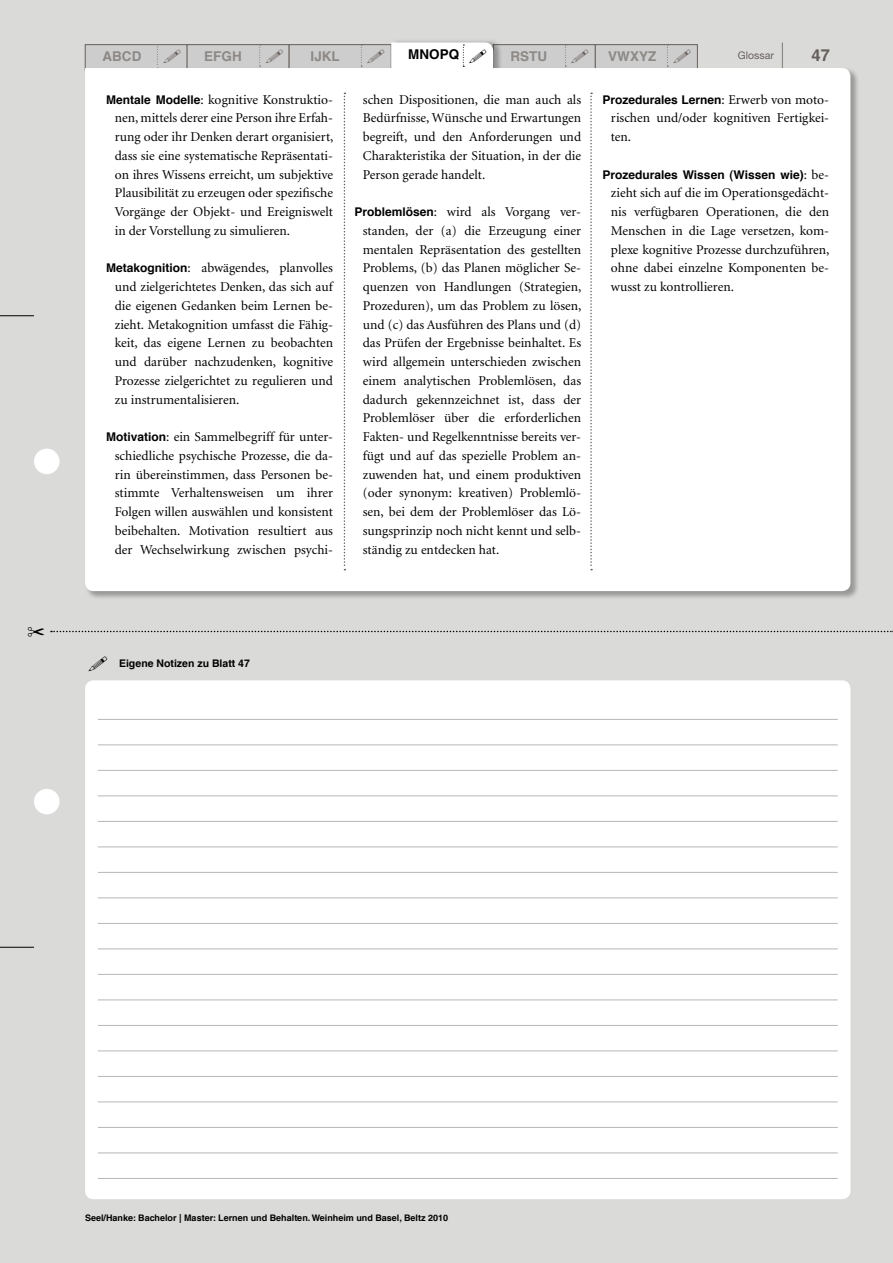
<style>
.page{position:relative;width:893px;height:1263px;background:#dadad9}
.page>*{position:absolute;margin:0;border:0;box-sizing:border-box;transform-origin:0 0}
.t1{font:700 16.5px "Helvetica LT Com";color:#66605c}
.t2{font:13.5px/18.8px "Minion";color:#000;text-align:justify}
.t3{font:700 13.5px "Helvetica LT Com";color:#8c8986}
.t4{font:700 13.5px "Helvetica LT Com";color:#000}
.t5{font:700 12px "Helvetica";color:#000}
.t6{font:700 10.5px "Helvetica LT Com";color:#000}
.t7{font:10.5px "Helvetica Neue";color:#66605c}
.t8{font:700 9px "Helvetica LT Com";color:#000}
.s1{font-family:"Helvetica";font-weight:700;font-size:12px}
.s2{font-family:"Minion";font-weight:400;font-size:13.5px}
</style>
<div class="page">
<svg style="left:51px;top:631px;width:842px;height:1px"></svg>
<div style="left:34px;top:449px;width:26px;height:25px;background:#fff;border-radius:50%"></div>
<div style="left:34px;top:789px;width:26px;height:25px;background:#fff;border-radius:50%"></div>
<hr style="left:0;top:315px;width:34px;height:1px;background:#000">
<hr style="left:0;top:947px;width:34px;height:1px;background:#000">
<div style="left:85px;top:45px;width:102px;height:25px;background:#cecdcd"></div>
<div style="left:85px;top:44px;width:102px;height:26px;border:1px solid #66605c"></div>
<div style="left:187px;top:45px;width:102px;height:25px;background:#cecdcd"></div>
<div style="left:187px;top:44px;width:102px;height:26px;border:1px solid #66605c"></div>
<div style="left:289px;top:45px;width:102px;height:25px;background:#cecdcd"></div>
<div style="left:289px;top:44px;width:102px;height:26px;border:1px solid #66605c"></div>
<div style="left:493px;top:45px;width:102px;height:25px;background:#cecdcd"></div>
<div style="left:493px;top:44px;width:102px;height:26px;border:1px solid #66605c"></div>
<div style="left:595px;top:45px;width:102px;height:25px;background:#cecdcd"></div>
<div style="left:595px;top:44px;width:103px;height:26px;border:1px solid #66605c"></div>
<svg style="left:157px;top:44px;width:1px;height:24px"></svg>
<div style="left:391px;top:38px;width:111px;height:37px;background:#000;opacity:.3"></div>
<div style="left:84px;top:68px;width:775px;height:532px;background:#000;opacity:.3"></div>
<div style="left:85px;top:68px;width:765px;height:523px;background:#fff"></div>
<svg style="left:344px;top:93px;width:1px;height:477px"></svg>
<svg style="left:590px;top:93px;width:2px;height:477px"></svg>
<svg style="left:782px;top:43px;width:1px;height:25px"></svg>
<div style="left:85px;top:680px;width:765px;height:519px;background:#fff;border-radius:9px"></div>
<hr style="left:98px;top:719px;width:740px;height:1px;background:#b8b6b5">
<hr style="left:98px;top:744px;width:740px;height:1px;background:#b8b6b5">
<hr style="left:98px;top:770px;width:740px;height:1px;background:#b8b6b5">
<hr style="left:98px;top:795px;width:740px;height:1px;background:#b8b6b5">
<hr style="left:98px;top:821px;width:740px;height:1px;background:#b8b6b5">
<hr style="left:98px;top:846px;width:740px;height:1px;background:#b8b6b5">
<hr style="left:98px;top:872px;width:740px;height:1px;background:#b8b6b5">
<hr style="left:98px;top:897px;width:740px;height:1px;background:#b8b6b5">
<hr style="left:98px;top:923px;width:740px;height:1px;background:#b8b6b5">
<hr style="left:98px;top:948px;width:740px;height:1px;background:#b8b6b5">
<hr style="left:98px;top:974px;width:740px;height:1px;background:#b8b6b5">
<hr style="left:98px;top:999px;width:740px;height:1px;background:#b8b6b5">
<hr style="left:98px;top:1025px;width:740px;height:1px;background:#b8b6b5">
<hr style="left:98px;top:1050px;width:740px;height:1px;background:#b8b6b5">
<hr style="left:98px;top:1076px;width:740px;height:1px;background:#b8b6b5">
<hr style="left:98px;top:1101px;width:740px;height:1px;background:#b8b6b5">
<hr style="left:98px;top:1127px;width:740px;height:1px;background:#b8b6b5">
<hr style="left:98px;top:1152px;width:740px;height:1px;background:#b8b6b5">
<hr style="left:98px;top:1178px;width:740px;height:1px;background:#b8b6b5">
<svg style="left:259px;top:45px;width:24px;height:22px"></svg>
<svg style="left:361px;top:45px;width:23px;height:22px"></svg>
<div style="left:391px;top:43px;width:102px;height:27px;background:#fff"></div>
<svg style="left:565px;top:45px;width:23px;height:22px"></svg>
<svg style="left:667px;top:45px;width:24px;height:22px"></svg>
<p class="t3" style="left:102px;top:48px;width:40px">ABCD</p>
<p class="t3" style="left:204px;top:48px;width:39px">EFGH</p>
<p class="t3" style="left:311px;top:48px;width:31px">IJKL</p>
<p class="t4" style="left:408px;top:46px;width:53px">MNOPQ</p>
<p class="t3" style="left:510px;top:48px;width:38px">RSTU</p>
<p class="t3" style="left:608px;top:48px;width:50px">VWXYZ</p>
<p class="t7" style="left:738px;top:49px;width:37px">Glossar</p>
<p class="t1" style="left:811px;top:45px;width:20px">47</p>
<p class="t2" style="left:115px;top:90px;width:220px;text-indent:-8px"><span class="s1">Mentale Modelle</span>: kognitive Konstruktio&shy;nen, mittels derer eine Person ihre Erfah&shy;rung oder ihr Denken derart organisiert, dass sie eine systematische Repräsentati&shy;on ihres Wissens erreicht, um subjektive Plausibilität zu erzeugen oder spezifische Vorgänge der Objekt- und Ereigniswelt in der Vorstellung zu simulieren.</p>
<p class="t2" style="left:115px;top:259px;width:220px;text-indent:-9px"><span class="s1">Metakognition</span>: abwägendes, planvolles und zielgerichtetes Denken, das sich auf die eigenen Gedanken beim Lernen be&shy;zieht. Metakognition umfasst die Fähig&shy;keit, das eigene Lernen zu beobachten und darüber nachzudenken, kognitive Prozesse zielgerichtet zu regulieren und zu instrumentalisieren.</p>
<p class="t2" style="left:115px;top:428px;width:220px;text-indent:-9px"><span class="s1">Motivation</span>: ein Sammelbegriff für unter&shy;schiedliche psychische Prozesse, die da&shy;rin übereinstimmen, dass Personen be&shy;stimmte Verhaltensweisen um ihrer Folgen willen auswählen und konsistent beibehalten. Motivation resultiert aus der Wechselwirkung zwischen psychi-</p>
<p class="t2" style="left:363px;top:90px;width:220px">schen Dispositionen, die man auch als Bedürfnisse, Wünsche und Erwartungen begreift, und den Anforderungen und Charakteristika der Situation, in der die Person gerade handelt.</p>
<p class="t2" style="left:363px;top:203px;width:220px;text-indent:-9px"><span class="s1">Problemlösen</span>: wird als Vorgang ver&shy;standen, der (a) die Erzeugung einer mentalen Repräsentation des gestellten Problems, (b) das Planen möglicher Se&shy;quenzen von Handlungen (Strategien, Prozeduren), um das Problem zu lösen, und (c) das Ausführen des Plans und (d) das Prüfen der Ergebnisse beinhaltet. Es wird allgemein unterschieden zwischen einem analytischen Problemlösen, das dadurch gekennzeichnet ist, dass der Problemlöser über die erforderlichen Fakten- und Regelkenntnisse bereits ver&shy;fügt und auf das spezielle Problem an&shy;zuwenden hat, und einem produktiven (oder synonym: kreativen) Problemlö&shy;sen, bei dem der Problemlöser das Lö&shy;sungsprinzip noch nicht kennt und selb&shy;ständig zu entdecken hat.</p>
<p class="t5" style="left:602px;top:90px;width:228px">Prozedurales Lernen<span class="s2">: Erwerb von moto-</span></p>
<p class="t2" style="left:611px;top:109px;width:220px">rischen und/oder kognitiven Fertigkei&shy;ten.</p>
<p class="t5" style="left:602px;top:165px;width:228px">Prozedurales Wissen (Wissen wie)<span class="s2">: be-</span></p>
<p class="t2" style="left:611px;top:184px;width:220px">zieht sich auf die im Operationsgedächt&shy;nis verfügbaren Operationen, die den Menschen in die Lage versetzen, kom&shy;plexe kognitive Prozesse durchzuführen, ohne dabei einzelne Komponenten be&shy;wusst zu kontrollieren.</p>
<p class="t6" style="left:119px;top:657px;width:132px">Eigene Notizen zu Blatt 47</p>
<p class="t8" style="left:85px;top:1212px;width:365px">Seel/Hanke: Bachelor | Master: Lernen und Behalten. Weinheim und Basel, Beltz 2010</p>
</div>
